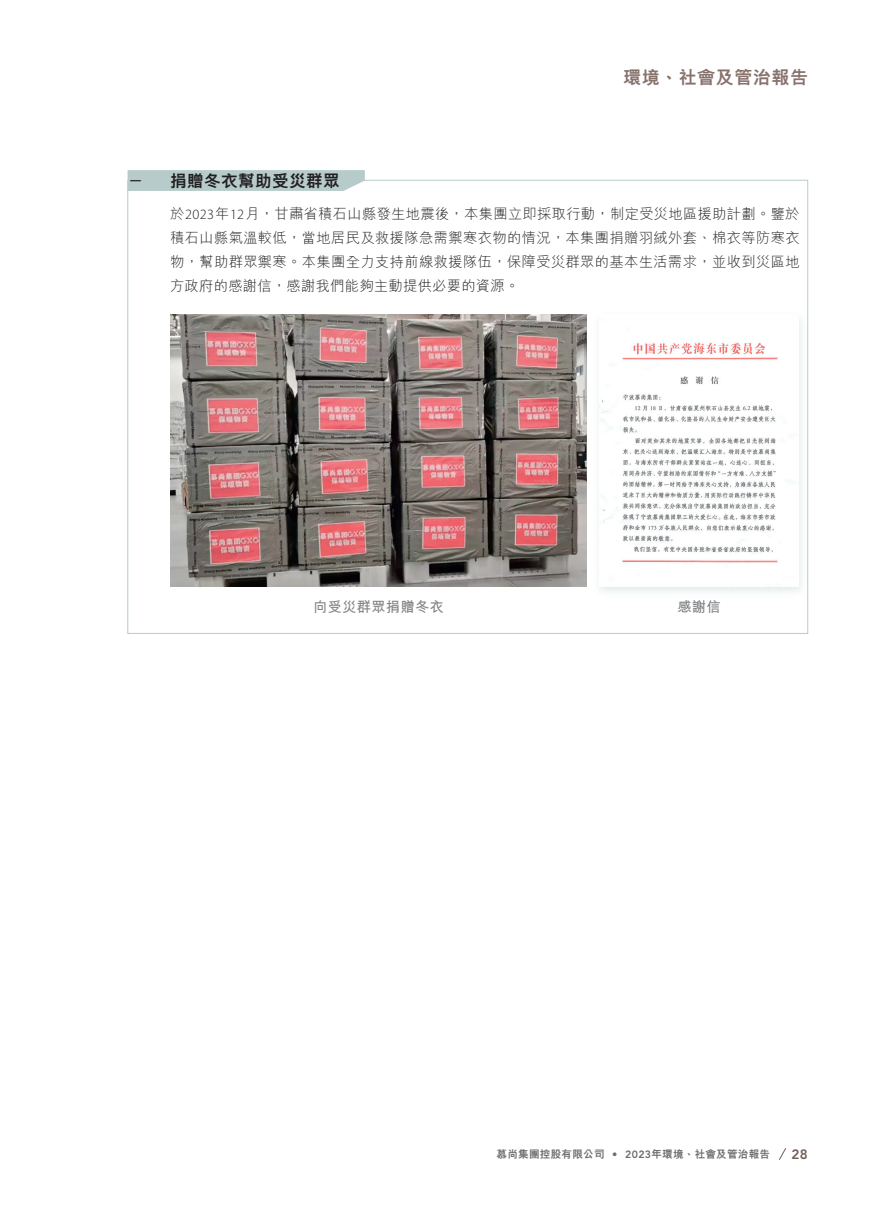
<style>
.page{position:relative;width:893px;height:1212px;background:#fff}
.page>*{position:absolute;margin:0;border:0;box-sizing:border-box;transform-origin:0 0}
.t1{font:800 18px "M Hei HK";letter-spacing:.03em;color:#87726c}
.t2{font:800 16.5px "M Hei HK";letter-spacing:.03em;color:#231f20}
.t3{font:300 14.25px/24px "M Hei HK";letter-spacing:.025em;color:#231f20;text-align:justify}
.t4{font:700 14.25px "M Hei HK";letter-spacing:.02em;color:#808285}
.t5{font:800 13.5px "Avenir LT Std";color:#735e59}
.t6{font:800 10.5px "M Hei HK";letter-spacing:.03em;color:#6c6d70}
.t7{font:800 10.5px "Avenir LT Std";color:#6c6d70}
.s1{font-family:"Myriad Pro"}
.s2{font-family:"Avenir LT Std"}
</style>
<div class="page">
<svg style="left:779px;top:1148px;width:7px;height:12px"></svg>
<div style="left:128px;top:170px;width:237px;height:21px;background:#b7ccca"></div>
<img style="left:170px;top:315px;width:417px;height:271px">
<div style="left:593px;top:311px;width:215px;height:287px;background:#9bbbb7;opacity:.29"></div>
<img style="left:600px;top:315px;width:198px;height:271px">
<p class="t1" style="left:623px;top:68px;width:186px">環境、社會及管治報告</p>
<p class="t2" style="left:128px;top:173px;width:18px">－</p>
<p class="t2" style="left:170px;top:173px;width:171px">捐贈冬衣幫助受災群眾</p>
<p class="t3" style="left:170px;top:202px;width:631px">於<span class="s1">2023</span>年<span class="s1">12</span>月，甘肅省積石山縣發生地震後，本集團立即採取行動，制定受災地區援助計劃。鑒於積石山縣氣溫較低，當地居民及救援隊急需禦寒衣物的情況，本集團捐贈羽絨外套、棉衣等防寒衣物，幫助群眾禦寒。本集團全力支持前線救援隊伍，保障受災群眾的基本生活需求，並收到災區地方政府的感謝信，感謝我們能夠主動提供必要的資源。</p>
<p class="t4" style="left:313px;top:596px;width:132px">向受災群眾捐贈冬衣</p>
<p class="t4" style="left:677px;top:596px;width:45px">感謝信</p>
<p class="t6" style="left:497px;top:1149px;width:109px">慕尚集團控股有限公司</p>
<p class="t7" style="left:612px;top:1148px;width:7px">•</p>
<p class="t6" style="left:625px;top:1149px;width:146px"><span class="s2">2023</span>年環境、社會及管治報告</p>
<p class="t5" style="left:791px;top:1146px;width:18px">28</p>
</div>
